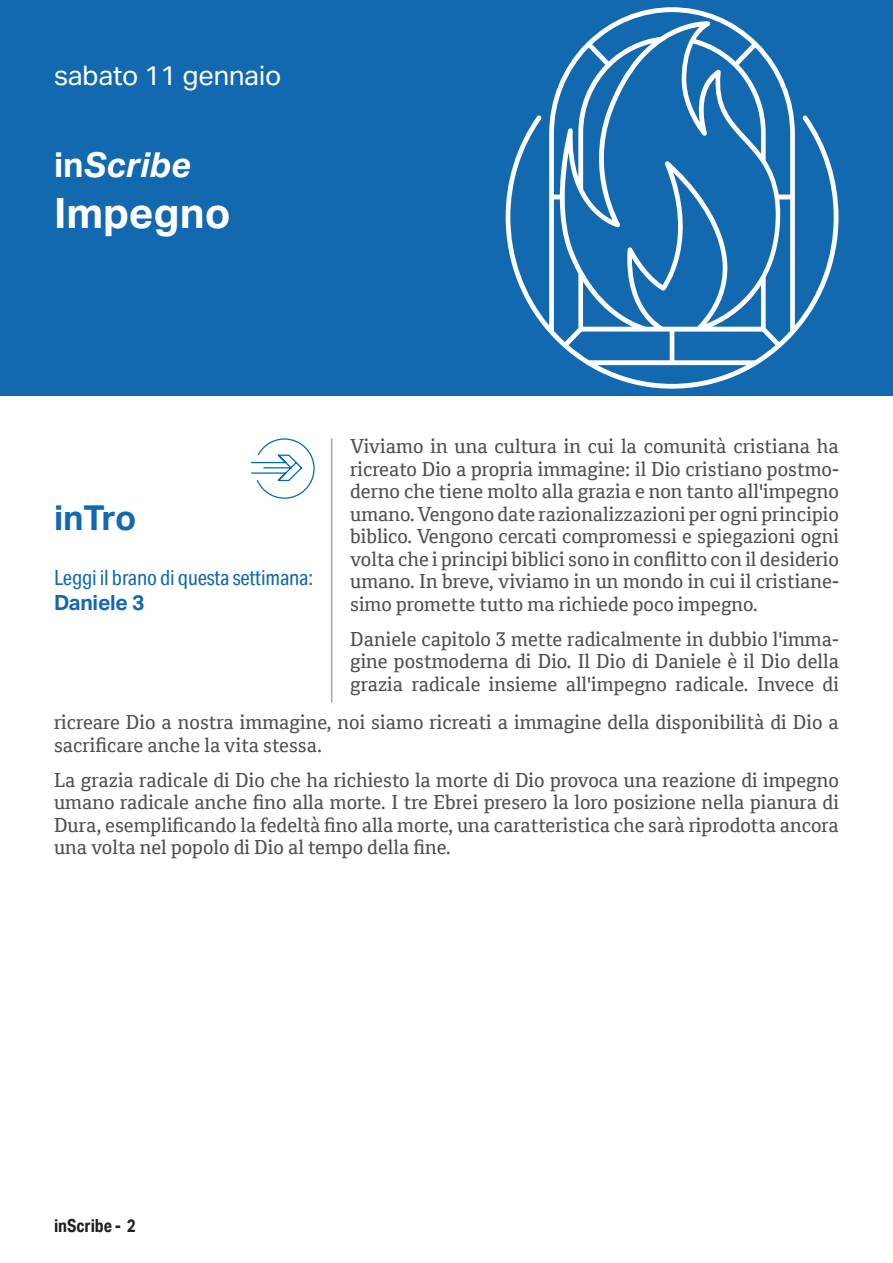
<style>
.page{position:relative;width:893px;height:1263px;background:#fff}
.page>*{position:absolute;margin:0;border:0;box-sizing:border-box;transform-origin:0 0}
.tit-giorno-02{font:700 42px "Aktiv Grotesk";color:#fff}
.t1{font:italic 700 34.5px "Aktiv Grotesk";color:#fff}
.tit-sezione{font:700 34.5px "Aktiv Grotesk";letter-spacing:-.015em;color:#1369af}
.t2{font:27px "Aktiv Grotesk";color:#fff}
.commento{font:21px "Aktiv Grotesk Cd";letter-spacing:-.01em;color:#1369af}
.t3{font:700 21px "Aktiv Grotesk";letter-spacing:-.01em;color:#1369af}
.t4{font:19.5px/22.5px "Cordale";color:#4b5157;text-align:justify}
.t5{font:700 18px "Aktiv Grotesk Cd";color:#231f20}
.s1{font-style:normal}
</style>
<div class="page">
<div style="left:0;top:0;width:893px;height:395px;background:#1369af"></div>
<svg style="left:506px;top:7px;width:332px;height:382px"></svg>
<hr style="left:331px;top:438px;width:1px;height:265px;background:#4b5157">
<svg style="left:251px;top:438px;width:64px;height:61px"></svg>
<p class="t2" style="left:54px;top:59px;width:229px">sabato 11 gennaio</p>
<p class="t1" style="left:54px;top:143px;width:138px"><span class="s1">in</span>Scribe</p>
<p class="tit-giorno-02" style="left:54px;top:189px;width:178px">Impegno</p>
<p class="tit-sezione" style="left:54px;top:497px;width:84px">inTro</p>
<p class="commento" style="left:54px;top:565px;width:261px">Leggi il brano di questa settimana:</p>
<p class="t3" style="left:54px;top:591px;width:92px">Daniele 3</p>
<p class="t4" style="left:350px;top:435px;width:490px">Viviamo in una cultura in cui la comunità cristiana ha ricreato Dio a propria immagine: il Dio cristiano postmo&shy;derno che tiene molto alla grazia e non tanto all'impegno umano. Vengono date razionalizzazioni per ogni principio biblico. Vengono cercati compromessi e spiegazioni ogni volta che i principi biblici sono in conflitto con il desiderio umano. In breve, viviamo in un mondo in cui il cristiane&shy;simo promette tutto ma richiede poco impegno.</p>
<p class="t4" style="left:350px;top:628px;width:490px">Daniele capitolo 3 mette radicalmente in dubbio l'imma&shy;gine postmoderna di Dio. Il Dio di Daniele è il Dio della grazia radicale insieme all'impegno radicale. Invece di</p>
<p class="t4" style="left:54px;top:711px;width:786px">ricreare Dio a nostra immagine, noi siamo ricreati a immagine della disponibilità di Dio a sacrificare anche la vita stessa.</p>
<p class="t4" style="left:54px;top:769px;width:786px">La grazia radicale di Dio che ha richiesto la morte di Dio provoca una reazione di impegno umano radicale anche fino alla morte. I tre Ebrei presero la loro posizione nella pianura di Dura, esemplificando la fedeltà fino alla morte, una caratteristica che sarà riprodotta ancora una volta nel popolo di Dio al tempo della fine.</p>
<p class="t5" style="left:54px;top:1215px;width:83px">inScribe - 2</p>
</div>
